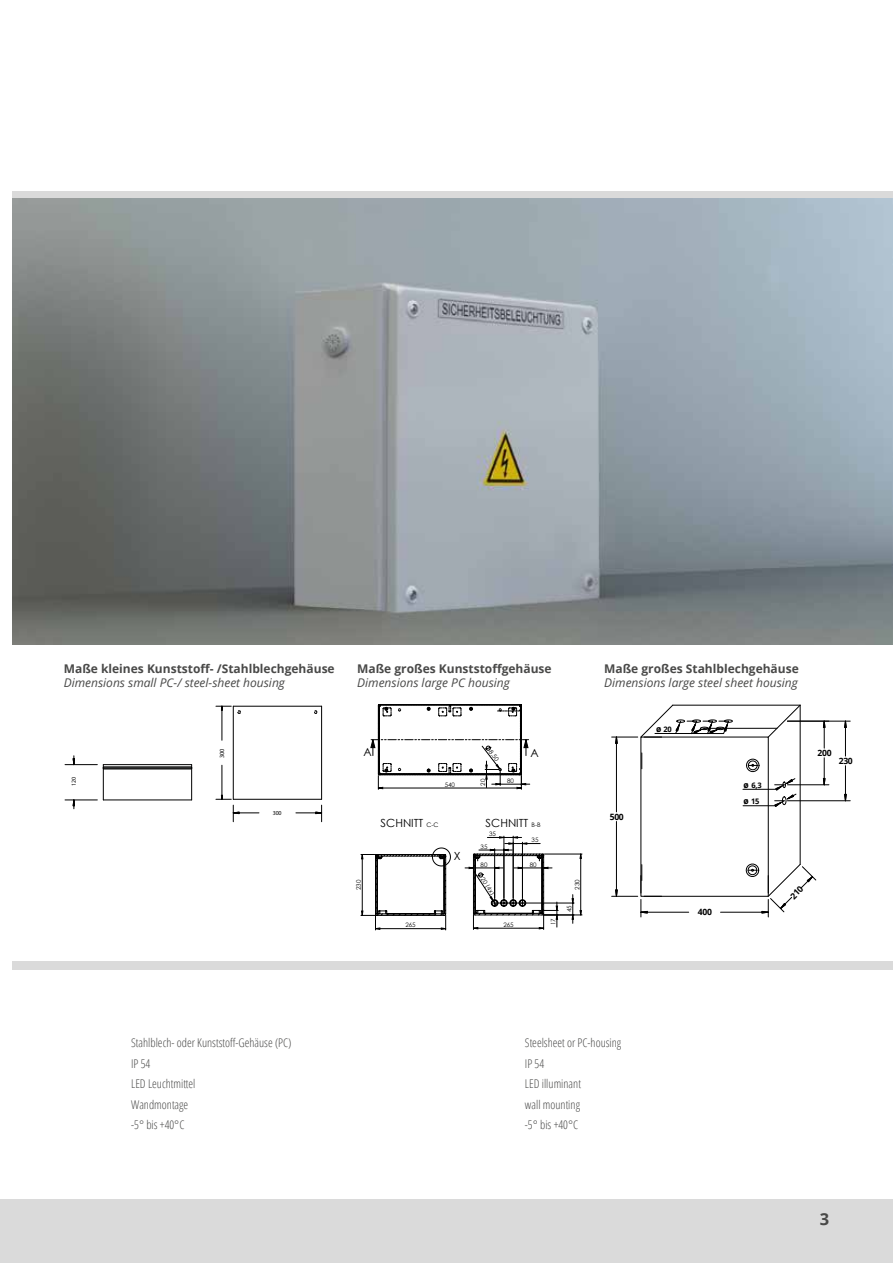
<style>
.page{position:relative;width:893px;height:1263px;background:#fff}
.page>*{position:absolute;margin:0;border:0;box-sizing:border-box;transform-origin:0 0}
.t1{font:700 16.5px "Open Sans";color:#494948}
.t2{font:300 condensed 12px/20.5px "Open Sans";color:#494948}
.t3{font:700 12px "Open Sans";color:#494948}
.t4{font:italic 12px "Open Sans";color:#494948}
.t5{font:11.25px "Century Gothic";color:#000}
.t6{font:700 8.7px "Open Sans";letter-spacing:-.035em;color:#000}
.t7{font:700 7.65px/15.9px "Open Sans";color:#000}
.t8{font:6.3px "Myriad Pro";color:#000}
.t9{font:6.15px "Century Gothic";color:#000}
.t10{font:6px "Myriad Pro";letter-spacing:-.04em;color:#000}
.s1{font-size:6.15px}
.s2{font-size:8.7px}
</style>
<div class="page">
<div style="left:0;top:1199px;width:893px;height:64px;background:#dadada"></div>
<hr style="left:233px;top:799px;width:89px;height:1px;background:#000">
<hr style="left:233px;top:706px;width:89px;height:1px;background:#000">
<hr style="left:103px;top:800px;width:89px;height:1px;background:#000">
<div style="left:103px;top:767px;width:89px;height:2px;border:1px solid #000"></div>
<hr style="left:103px;top:764px;width:89px;height:1px;background:#000">
<hr style="left:222px;top:765px;width:1px;height:34px;background:#000">
<hr style="left:222px;top:706px;width:1px;height:34px;background:#000">
<svg style="left:216px;top:705px;width:15px;height:6px"></svg>
<svg style="left:237px;top:710px;width:4px;height:4px"></svg>
<svg style="left:314px;top:710px;width:3px;height:4px"></svg>
<hr style="left:103px;top:765px;width:1px;height:35px;background:#000">
<hr style="left:191px;top:765px;width:1px;height:35px;background:#000">
<hr style="left:233px;top:706px;width:1px;height:93px;background:#000">
<hr style="left:321px;top:706px;width:1px;height:93px;background:#000">
<svg style="left:216px;top:795px;width:43px;height:27px"></svg>
<svg style="left:296px;top:805px;width:27px;height:17px"></svg>
<hr style="left:65px;top:800px;width:32px;height:1px;background:#000">
<hr style="left:65px;top:764px;width:32px;height:1px;background:#000">
<svg style="left:73px;top:799px;width:2px;height:10px"></svg>
<svg style="left:73px;top:756px;width:2px;height:10px"></svg>
<img style="left:13px;top:198px;width:880px;height:446px">
<div style="left:13px;top:191px;width:880px;height:7px;background:#dadada"></div>
<div style="left:13px;top:961px;width:880px;height:8px;background:#dadada"></div>
<hr style="left:496px;top:903px;width:78px;height:1px;background:#000">
<hr style="left:543px;top:915px;width:39px;height:1px;background:#000">
<hr style="left:544px;top:854px;width:38px;height:1px;background:#000">
<svg style="left:572px;top:895px;width:2px;height:28px"></svg>
<svg style="left:580px;top:854px;width:2px;height:61px"></svg>
<svg style="left:361px;top:704px;width:197px;height:226px"></svg>
<svg style="left:768px;top:706px;width:32px;height:31px"></svg>
<hr style="left:800px;top:705px;width:1px;height:159px;background:#000">
<hr style="left:673px;top:705px;width:127px;height:1px;background:#000">
<svg style="left:641px;top:753px;width:1px;height:16px"></svg>
<hr style="left:787px;top:784px;width:42px;height:1px;background:#000">
<svg style="left:823px;top:720px;width:2px;height:28px"></svg>
<svg style="left:823px;top:758px;width:2px;height:28px"></svg>
<hr style="left:787px;top:721px;width:63px;height:1px;background:#000">
<hr style="left:787px;top:800px;width:63px;height:1px;background:#000">
<hr style="left:845px;top:721px;width:1px;height:35px;background:#000">
<hr style="left:845px;top:766px;width:1px;height:35px;background:#000">
<hr style="left:743px;top:789px;width:33px;height:1px;background:#000">
<hr style="left:743px;top:805px;width:32px;height:1px;background:#000">
<hr style="left:616px;top:737px;width:1px;height:75px;background:#000">
<hr style="left:616px;top:821px;width:1px;height:75px;background:#000">
<hr style="left:641px;top:912px;width:48px;height:1px;background:#000">
<hr style="left:720px;top:912px;width:48px;height:1px;background:#000">
<svg style="left:612px;top:864px;width:50px;height:53px"></svg>
<hr style="left:704px;top:728px;width:73px;height:1px;background:#000">
<svg style="left:612px;top:705px;width:121px;height:39px"></svg>
<svg style="left:774px;top:778px;width:22px;height:29px"></svg>
<svg style="left:746px;top:759px;width:13px;height:13px"></svg>
<svg style="left:746px;top:864px;width:70px;height:53px"></svg>
<p class="t3" style="left:64px;top:660px;width:272px">Maße kleines Kunststoff- /Stahlblechgehäuse</p>
<p class="t4" style="left:64px;top:674px;width:223px">Dimensions small PC-/ steel-sheet housing</p>
<p class="t3" style="left:357px;top:660px;width:196px">Maße großes Kunststoffgehäuse</p>
<p class="t4" style="left:357px;top:674px;width:154px">Dimensions large PC housing</p>
<p class="t8" style="left:218px;top:758px;width:11px;rotate:-90deg">300</p>
<p class="t5" style="left:363px;top:745px;width:10px">A</p>
<p class="t5" style="left:531px;top:746px;width:10px">A</p>
<p class="t9" style="left:493px;top:748px;width:13px;rotate:52deg">8,50</p>
<p class="t10" style="left:70px;top:786px;width:10px;rotate:-90deg">120</p>
<p class="t9" style="left:445px;top:781px;width:12px">540</p>
<p class="t10" style="left:273px;top:809px;width:10px">300</p>
<p class="t9" style="left:355px;top:890px;width:12px;rotate:-90deg">230</p>
<p class="t5" style="left:381px;top:816px;width:59px">SCHNITT <span class="s1">C-C</span></p>
<p class="t5" style="left:454px;top:849px;width:8px">X</p>
<p class="t9" style="left:405px;top:921px;width:12px">265</p>
<p class="t9" style="left:479px;top:786px;width:8px;rotate:-90deg">20</p>
<p class="t9" style="left:507px;top:777px;width:8px">80</p>
<p class="t5" style="left:486px;top:816px;width:56px">SCHNITT <span class="s1">B-B</span></p>
<p class="t9" style="left:489px;top:830px;width:8px">35</p>
<p class="t9" style="left:481px;top:843px;width:8px">35</p>
<p class="t9" style="left:532px;top:836px;width:8px">35</p>
<p class="t9" style="left:481px;top:861px;width:8px">80</p>
<p class="t9" style="left:530px;top:861px;width:8px">80</p>
<p class="t9" style="left:486px;top:876px;width:21px;rotate:57deg">20 (4x)</p>
<p class="t9" style="left:503px;top:921px;width:12px">265</p>
<p class="t9" style="left:550px;top:925px;width:8px;rotate:-90deg">17</p>
<p class="t9" style="left:573px;top:890px;width:12px;rotate:-90deg">230</p>
<p class="t9" style="left:565px;top:912px;width:8px;rotate:-90deg">45</p>
<p class="t3" style="left:604px;top:660px;width:196px">Maße großes Stahlblechgehäuse</p>
<p class="t4" style="left:604px;top:674px;width:195px">Dimensions large steel sheet housing</p>
<p class="t6" style="left:610px;top:810px;width:16px">500</p>
<p class="t7" style="left:656px;top:721px;width:17px"><span class="s2">ø</span> 20</p>
<p class="t7" style="left:743px;top:777px;width:20px"><span class="s2">ø</span> 6,3 <span class="s2">ø</span> 15</p>
<p class="t6" style="left:817px;top:747px;width:16px">200</p>
<p class="t6" style="left:839px;top:755px;width:16px">230</p>
<p class="t6" style="left:698px;top:906px;width:16px">400</p>
<p class="t2" style="left:131px;top:1032px;width:162px">Stahlblech- oder Kunststoff-Gehäuse (PC)<br>IP 54<br>LED Leuchtmittel<br>Wandmontage<br>-5° bis +40°C</p>
<p class="t2" style="left:525px;top:1032px;width:98px">Steelsheet or PC-housing<br>IP 54<br>LED illuminant<br>wall mounting<br>-5° bis +40°C</p>
<h1 class="t1" style="left:820px;top:1207px;width:11px">3</h1>
</div>
